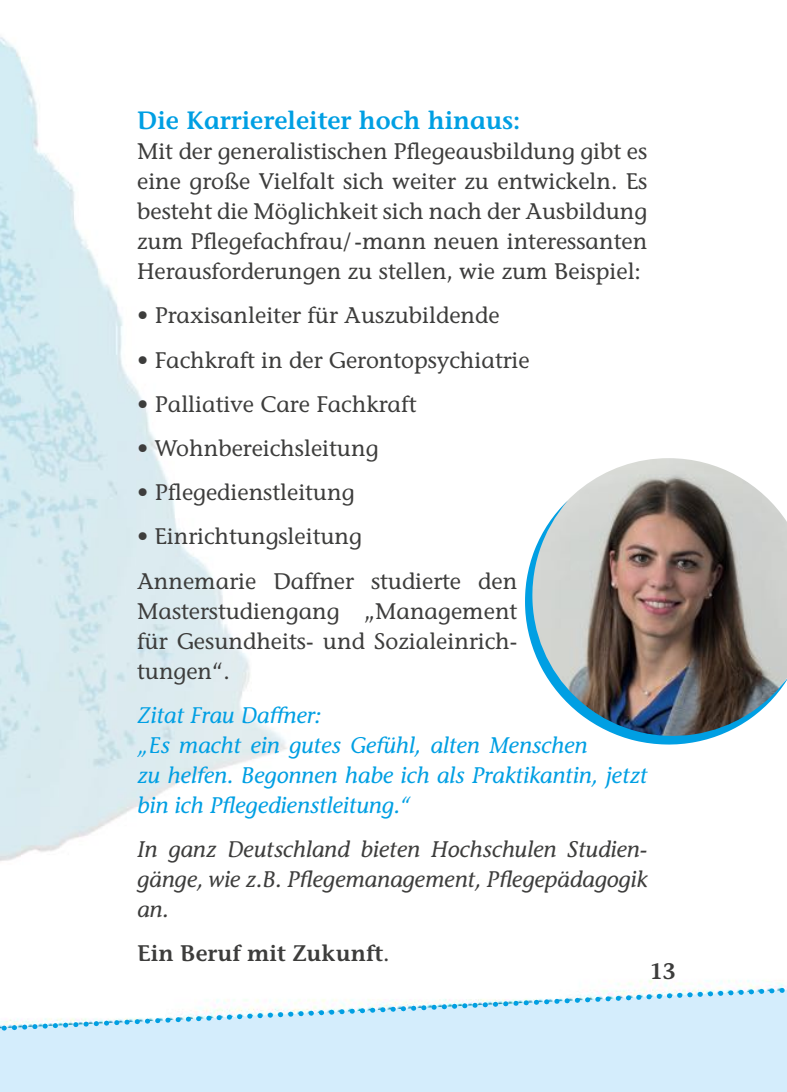
<style>
.page{position:relative;width:787px;height:1092px;background:#fff}
.page>*{position:absolute;margin:0;border:0;box-sizing:border-box;transform-origin:0 0}
.t1{font:600 25px "Stone Informal";color:#009fe3}
.t2{font:22.5px/30px "Stone Informal";color:#3d3d3c;text-align:justify}
.t3{font:italic 22.5px/30px "Stone Informal";color:#009fe3}
.t4{font:italic 22.5px/30px "Stone Informal";color:#3d3d3c;text-align:justify}
.t5{font:600 22.5px "Stone Informal";color:#3d3d3c}
.s1{font-weight:400}
</style>
<div class="page">
<img style="left:0;top:37px;width:680px;height:824px">
<div style="left:0;top:1072px;width:787px;height:19px;background:#d4edfc"></div>
<svg style="left:0;top:980px;width:787px;height:92px"></svg>
<img style="left:532px;top:458px;width:237px;height:42px">
<img style="left:525px;top:500px;width:262px;height:244px">
<p class="t1" style="left:137px;top:106px;width:385px">Die Karriereleiter hoch hinaus:</p>
<p class="t2" style="left:137px;top:136px;width:512px">Mit der generalistischen Pflegeausbildung gibt es eine große Vielfalt sich weiter zu entwickeln. Es besteht die Möglichkeit sich nach der Ausbildung zum Pflegefachfrau/ -mann neuen interessanten Herausforderungen zu stellen, wie zum Beispiel:</p>
<p class="t2" style="left:137px;top:300px;width:364px">• Praxisanleiter für Auszubildende</p>
<p class="t2" style="left:137px;top:345px;width:394px">• Fachkraft in der Gerontopsychiatrie</p>
<p class="t2" style="left:137px;top:389px;width:281px">• Palliative Care Fachkraft</p>
<p class="t2" style="left:137px;top:433px;width:243px">• Wohnbereichsleitung</p>
<p class="t2" style="left:137px;top:477px;width:219px">• Pflegedienstleitung</p>
<p class="t2" style="left:137px;top:514px;width:381px;line-height:44.2px">• Einrichtungsleitung<br>Annemarie Daffner studierte den</p>
<p class="t2" style="left:137px;top:595px;width:382px">Masterstudiengang „Management für Gesundheits- und Sozialeinrich&shy;tungen“.</p>
<p class="t3" style="left:137px;top:700px;width:512px">Zitat Frau Daffner:<br>„Es macht ein gutes Gefühl, alten Menschen<br>zu helfen. Begonnen habe ich als Praktikantin, jetzt bin ich Pflegedienstleitung.“</p>
<p class="t4" style="left:137px;top:834px;width:512px">In ganz Deutschland bieten Hochschulen Studien&shy;gänge, wie z.B. Pflegemanagement, Pflegepädagogik an.</p>
<p class="t5" style="left:137px;top:939px;width:254px">Ein Beruf mit Zukunft<span class="s1">.</span></p>
<p class="t5" style="left:650px;top:958px;width:27px">13</p>
</div>
